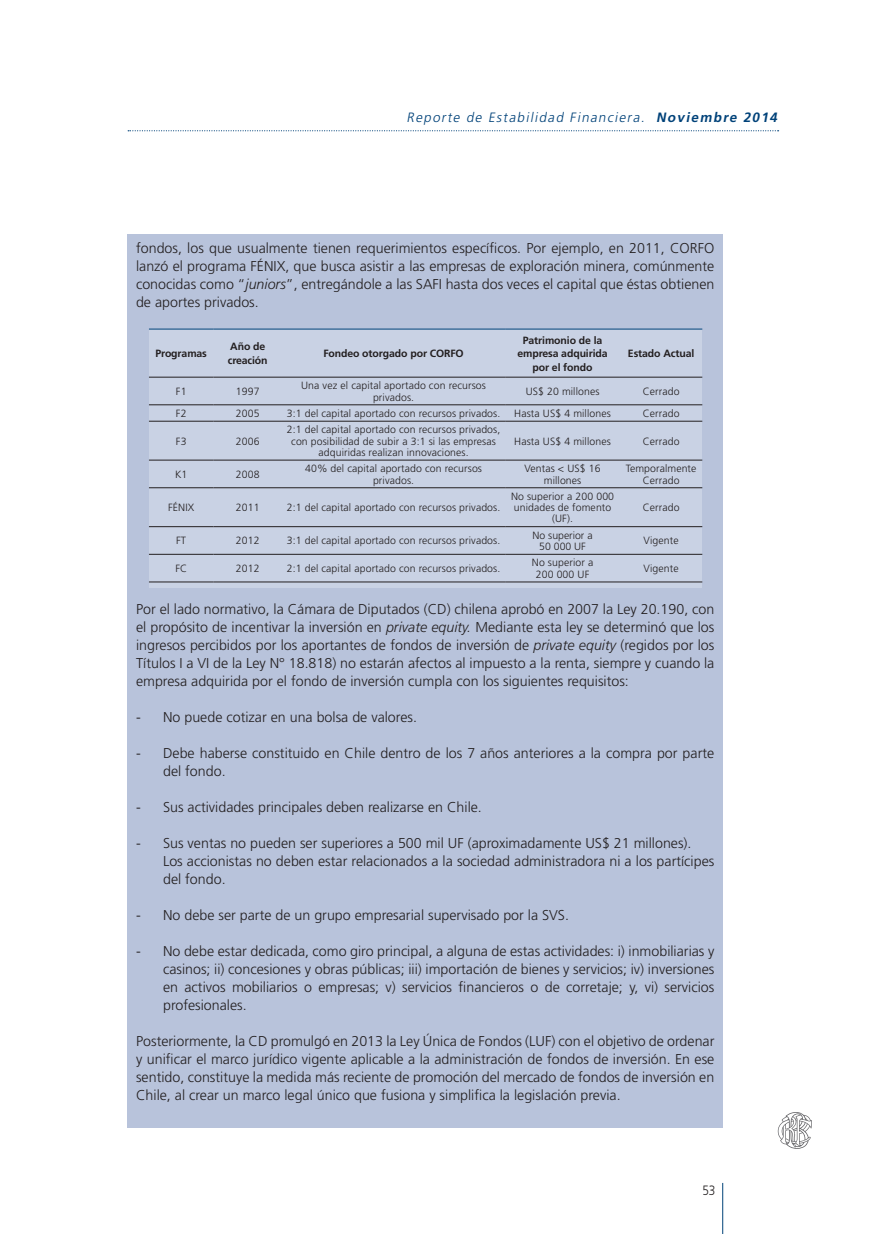
<style>
.page{position:relative;width:893px;height:1234px;background:#fff}
.page>*{position:absolute;margin:0;border:0;box-sizing:border-box;transform-origin:0 0}
.List_Paragraph{font:300 14.25px/18px "Frutiger";color:#231f20;text-align:justify}
.pie{font:300 14.25px/18px "Frutiger";color:#231f20;text-align:justify}
.t1{font:italic 300 13.5px "Frutiger";color:#004279}
.t2{font:300 13.5px "Frutiger";color:#231f20;scale:.88 1}
.TEXTO_PARRAFO_2{font:300 10.5px/11.2px "Frutiger";letter-spacing:.01em;color:#231f20;text-align:center}
.TEXTO_PARRAFO_2-2{font:700 10.5px/13.5px "Frutiger";letter-spacing:-.01em;color:#231f20}
.s1{font-weight:700}
.s2{font-style:italic}
</style>
<div class="page">
<svg style="left:128px;top:130px;width:651px;height:1px"></svg>
<hr style="left:722px;top:1182px;width:1px;height:51px;background:#004279">
<svg style="left:778px;top:1112px;width:34px;height:37px"></svg>
<div style="left:128px;top:234px;width:595px;height:893px;background:#b8c3db"></div>
<div style="left:149px;top:328px;width:552px;height:259px;background:#c9d2e4"></div>
<hr style="left:149px;top:377px;width:65px;height:1px;background:#231f20">
<hr style="left:214px;top:377px;width:68px;height:1px;background:#231f20">
<hr style="left:282px;top:377px;width:223px;height:1px;background:#231f20">
<hr style="left:505px;top:377px;width:115px;height:1px;background:#231f20">
<hr style="left:620px;top:377px;width:82px;height:1px;background:#231f20">
<hr style="left:149px;top:328px;width:65px;height:1px;background:#004279">
<hr style="left:214px;top:328px;width:68px;height:1px;background:#004279">
<hr style="left:282px;top:328px;width:223px;height:1px;background:#004279">
<hr style="left:505px;top:328px;width:115px;height:1px;background:#004279">
<hr style="left:620px;top:328px;width:82px;height:1px;background:#004279">
<hr style="left:149px;top:404px;width:65px;height:1px;background:#231f20">
<hr style="left:214px;top:404px;width:68px;height:1px;background:#231f20">
<hr style="left:282px;top:404px;width:223px;height:1px;background:#231f20">
<hr style="left:505px;top:404px;width:115px;height:1px;background:#231f20">
<hr style="left:620px;top:404px;width:82px;height:1px;background:#231f20">
<hr style="left:149px;top:421px;width:65px;height:1px;background:#231f20">
<hr style="left:214px;top:421px;width:68px;height:1px;background:#231f20">
<hr style="left:282px;top:421px;width:223px;height:1px;background:#231f20">
<hr style="left:505px;top:421px;width:115px;height:1px;background:#231f20">
<hr style="left:620px;top:421px;width:82px;height:1px;background:#231f20">
<hr style="left:149px;top:459px;width:65px;height:1px;background:#231f20">
<hr style="left:214px;top:459px;width:68px;height:1px;background:#231f20">
<hr style="left:282px;top:459px;width:223px;height:1px;background:#231f20">
<hr style="left:505px;top:459px;width:115px;height:1px;background:#231f20">
<hr style="left:620px;top:459px;width:82px;height:1px;background:#231f20">
<hr style="left:149px;top:487px;width:65px;height:1px;background:#231f20">
<hr style="left:214px;top:487px;width:68px;height:1px;background:#231f20">
<hr style="left:282px;top:487px;width:223px;height:1px;background:#231f20">
<hr style="left:505px;top:487px;width:115px;height:1px;background:#231f20">
<hr style="left:620px;top:487px;width:82px;height:1px;background:#231f20">
<hr style="left:149px;top:526px;width:65px;height:1px;background:#231f20">
<hr style="left:214px;top:526px;width:68px;height:1px;background:#231f20">
<hr style="left:282px;top:526px;width:223px;height:1px;background:#231f20">
<hr style="left:505px;top:526px;width:115px;height:1px;background:#231f20">
<hr style="left:620px;top:526px;width:82px;height:1px;background:#231f20">
<hr style="left:149px;top:554px;width:65px;height:1px;background:#231f20">
<hr style="left:214px;top:554px;width:68px;height:1px;background:#231f20">
<hr style="left:282px;top:554px;width:223px;height:1px;background:#231f20">
<hr style="left:505px;top:554px;width:115px;height:1px;background:#231f20">
<hr style="left:620px;top:554px;width:82px;height:1px;background:#231f20">
<hr style="left:149px;top:581px;width:65px;height:1px;background:#231f20">
<hr style="left:214px;top:581px;width:68px;height:1px;background:#231f20">
<hr style="left:282px;top:581px;width:223px;height:1px;background:#231f20">
<hr style="left:505px;top:581px;width:115px;height:1px;background:#231f20">
<hr style="left:620px;top:581px;width:82px;height:1px;background:#231f20">
<p class="t1" style="left:407px;top:110px;width:375px">Reporte de Estabilidad Financiera. <span class="s1">Noviembre 2014</span></p>
<p class="pie" style="left:136px;top:239px;width:580px">fondos, los que usualmente tienen requerimientos específicos. Por ejemplo, en 2011, CORFO lanzó el programa FÉNIX, que busca asistir a las empresas de exploración minera, comúnmente conocidas como “<span class="s2">juniors</span>”, entregándole a las SAFI hasta dos veces el capital que éstas obtienen de aportes privados.</p>
<p class="TEXTO_PARRAFO_2-2" style="left:155px;top:346px;width:53px">Programas</p>
<p class="TEXTO_PARRAFO_2-2" style="left:228px;top:340px;width:41px">Año de creación</p>
<p class="TEXTO_PARRAFO_2-2" style="left:323px;top:346px;width:142px">Fondeo otorgado por CORFO</p>
<p class="TEXTO_PARRAFO_2-2" style="left:517px;top:333px;width:92px;text-align:center">Patrimonio de la empresa adquirida por el fondo</p>
<p class="TEXTO_PARRAFO_2-2" style="left:628px;top:346px;width:68px">Estado Actual</p>
<p class="TEXTO_PARRAFO_2" style="left:176px;top:386px;width:12px">F1</p>
<p class="TEXTO_PARRAFO_2" style="left:236px;top:386px;width:25px">1997</p>
<p class="TEXTO_PARRAFO_2" style="left:301px;top:380px;width:186px">Una vez el capital aportado con recursos privados.</p>
<p class="TEXTO_PARRAFO_2" style="left:526px;top:386px;width:75px">US$ 20 millones</p>
<p class="TEXTO_PARRAFO_2" style="left:643px;top:386px;width:38px">Cerrado</p>
<p class="TEXTO_PARRAFO_2" style="left:176px;top:408px;width:12px">F2</p>
<p class="TEXTO_PARRAFO_2" style="left:236px;top:408px;width:25px">2005</p>
<p class="TEXTO_PARRAFO_2" style="left:287px;top:408px;width:215px">3:1 del capital aportado con recursos privados.</p>
<p class="TEXTO_PARRAFO_2" style="left:514px;top:408px;width:98px">Hasta US$ 4 millones</p>
<p class="TEXTO_PARRAFO_2" style="left:643px;top:408px;width:38px">Cerrado</p>
<p class="TEXTO_PARRAFO_2" style="left:176px;top:435px;width:12px">F3</p>
<p class="TEXTO_PARRAFO_2" style="left:236px;top:435px;width:25px">2006</p>
<p class="TEXTO_PARRAFO_2" style="left:287px;top:424px;width:215px">2:1 del capital aportado con recursos privados, con posibilidad de subir a 3:1 si las empresas adquiridas realizan innovaciones.</p>
<p class="TEXTO_PARRAFO_2" style="left:514px;top:435px;width:98px">Hasta US$ 4 millones</p>
<p class="TEXTO_PARRAFO_2" style="left:643px;top:435px;width:38px">Cerrado</p>
<p class="TEXTO_PARRAFO_2" style="left:175px;top:468px;width:14px">K1</p>
<p class="TEXTO_PARRAFO_2" style="left:236px;top:468px;width:25px">2008</p>
<p class="TEXTO_PARRAFO_2" style="left:305px;top:463px;width:178px">40% del capital aportado con recursos privados.</p>
<p class="TEXTO_PARRAFO_2" style="left:525px;top:463px;width:78px">Ventas &lt; US$ 16 millones</p>
<p class="TEXTO_PARRAFO_2" style="left:626px;top:463px;width:72px">Temporalmente<br>Cerrado</p>
<p class="TEXTO_PARRAFO_2" style="left:168px;top:502px;width:28px">FÉNIX</p>
<p class="TEXTO_PARRAFO_2" style="left:236px;top:502px;width:25px">2011</p>
<p class="TEXTO_PARRAFO_2" style="left:287px;top:502px;width:215px">2:1 del capital aportado con recursos privados.</p>
<p class="TEXTO_PARRAFO_2" style="left:511px;top:490px;width:105px">No superior a 200 000 unidades de fomento (UF).</p>
<p class="TEXTO_PARRAFO_2" style="left:643px;top:502px;width:38px">Cerrado</p>
<p class="TEXTO_PARRAFO_2" style="left:176px;top:535px;width:12px">FT</p>
<p class="TEXTO_PARRAFO_2" style="left:236px;top:535px;width:25px">2012</p>
<p class="TEXTO_PARRAFO_2" style="left:287px;top:535px;width:215px">3:1 del capital aportado con recursos privados.</p>
<p class="TEXTO_PARRAFO_2" style="left:532px;top:529px;width:62px">No superior a<br>50 000 UF</p>
<p class="TEXTO_PARRAFO_2" style="left:644px;top:535px;width:37px">Vigente</p>
<p class="TEXTO_PARRAFO_2" style="left:175px;top:563px;width:13px">FC</p>
<p class="TEXTO_PARRAFO_2" style="left:236px;top:563px;width:25px">2012</p>
<p class="TEXTO_PARRAFO_2" style="left:287px;top:563px;width:215px">2:1 del capital aportado con recursos privados.</p>
<p class="TEXTO_PARRAFO_2" style="left:532px;top:557px;width:63px">No superior a<br>200 000 UF</p>
<p class="TEXTO_PARRAFO_2" style="left:644px;top:563px;width:37px">Vigente</p>
<p class="List_Paragraph" style="left:136px;top:599px;width:580px">Por el lado normativo, la Cámara de Diputados (CD) chilena aprobó en 2007 la Ley 20.190, con el propósito de incentivar la inversión en <span class="s2">private equity.</span> Mediante esta ley se determinó que los ingresos percibidos por los aportantes de fondos de inversión de <span class="s2">private equity</span> (regidos por los Títulos I a VI de la Ley N° 18.818) no estarán afectos al impuesto a la renta, siempre y cuando la empresa adquirida por el fondo de inversión cumpla con los siguientes requisitos:</p>
<p class="List_Paragraph" style="left:136px;top:707px;width:282px">- No puede cotizar en una bolsa de valores.</p>
<p class="List_Paragraph" style="left:163px;top:743px;width:553px;text-indent:-27px">- Debe haberse constituido en Chile dentro de los 7 años anteriores a la compra por parte del fondo.</p>
<p class="List_Paragraph" style="left:136px;top:797px;width:347px">- Sus actividades principales deben realizarse en Chile.</p>
<p class="List_Paragraph" style="left:136px;top:833px;width:557px">- Sus ventas no pueden ser superiores a 500 mil UF (aproximadamente US$ 21 millones).</p>
<p class="List_Paragraph" style="left:163px;top:851px;width:553px">Los accionistas no deben estar relacionados a la sociedad administradora ni a los partícipes del fondo.</p>
<p class="List_Paragraph" style="left:136px;top:905px;width:434px">- No debe ser parte de un grupo empresarial supervisado por la SVS.</p>
<p class="List_Paragraph" style="left:163px;top:941px;width:553px;text-indent:-27px">- No debe estar dedicada, como giro principal, a alguna de estas actividades: i) inmobiliarias y casinos; ii) concesiones y obras públicas; iii) importación de bienes y servicios; iv) inversiones en activos mobiliarios o empresas; v) servicios financieros o de corretaje; y, vi) servicios profesionales.</p>
<p class="List_Paragraph" style="left:136px;top:1031px;width:580px">Posteriormente, la CD promulgó en 2013 la Ley Única de Fondos (LUF) con el objetivo de ordenar y unificar el marco jurídico vigente aplicable a la administración de fondos de inversión. En ese sentido, constituye la medida más reciente de promoción del mercado de fondos de inversión en Chile, al crear un marco legal único que fusiona y simplifica la legislación previa.</p>
<p class="t2" style="left:702px;top:1182px;width:16px">53</p>
</div>
